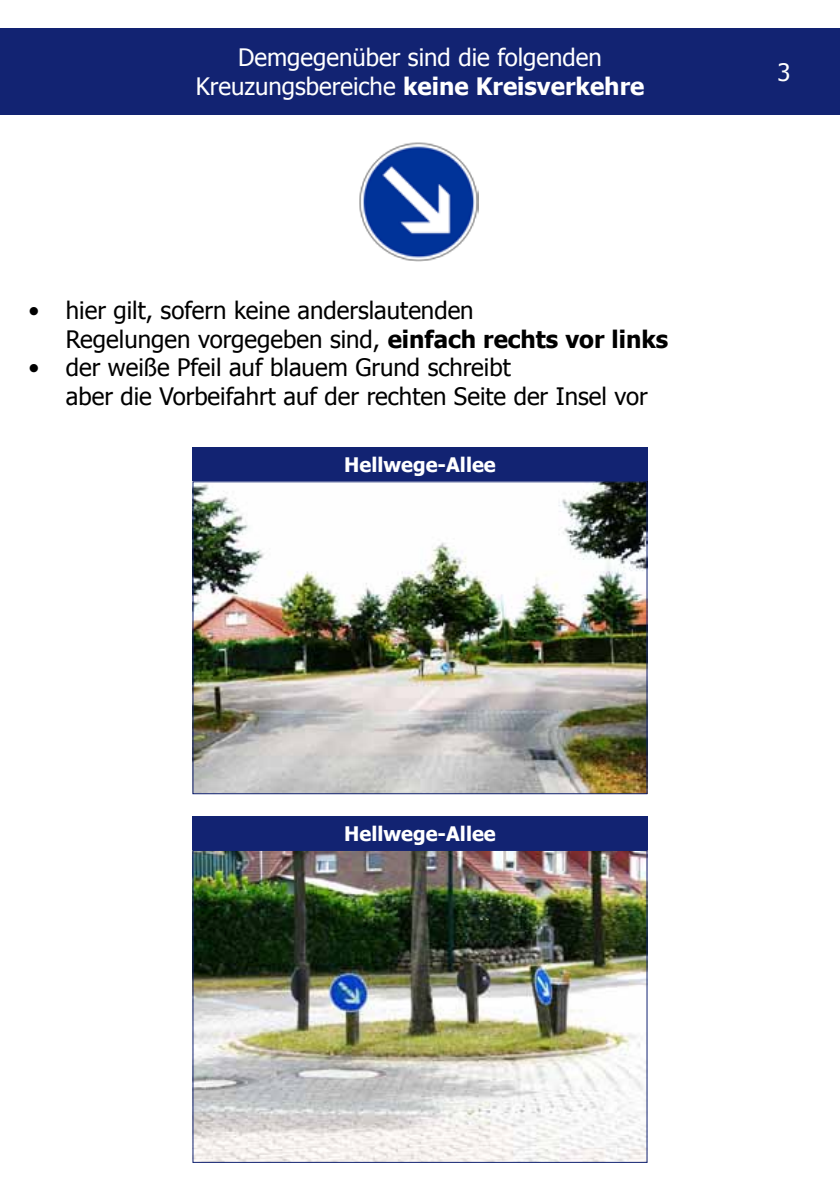
<style>
.page{position:relative;width:840px;height:1191px;background:#fff}
.page>*{position:absolute;margin:0;border:0;box-sizing:border-box;transform-origin:0 0}
.t1{font:24px/28.8px "Tahoma";color:#000}
.t2{font:24px/28.8px "Tahoma";color:#fff;text-align:center}
.t3{font:700 20px "Tahoma";color:#fff}
.s1{font-weight:700}
</style>
<div class="page">
<div style="left:192px;top:816px;width:455px;height:35px;background:#122372"></div>
<div style="left:192px;top:447px;width:455px;height:35px;background:#122372"></div>
<img style="left:194px;top:483px;width:451px;height:309px">
<div style="left:192px;top:481px;width:455px;height:313px;border:1px solid #122372"></div>
<img style="left:194px;top:852px;width:451px;height:308px">
<div style="left:192px;top:850px;width:455px;height:312px;border:1px solid #122372"></div>
<img style="left:359px;top:142px;width:119px;height:120px">
<div style="left:0;top:28px;width:839px;height:87px;background:#122372"></div>
<p class="t2" style="left:196px;top:42px;width:450px">Demgegenüber sind die folgenden<br>Kreuzungsbereiche <span class="s1">keine Kreisverkehre</span></p>
<p class="t1" style="left:28px;top:294px;width:12px">•</p>
<p class="t1" style="left:28px;top:352px;width:12px">•</p>
<p class="t1" style="left:66px;top:294px;width:603px">hier gilt, sofern keine anderslautenden<br>Regelungen vorgegeben sind, <span class="s1">einfach rechts vor links </span>der weiße Pfeil auf blauem Grund schreibt<br>aber die Vorbeifahrt auf der rechten Seite der Insel vor</p>
<p class="t3" style="left:344px;top:451px;width:153px">Hellwege-Allee</p>
<p class="t2" style="left:777px;top:57px;width:15px">3</p>
<p class="t3" style="left:344px;top:820px;width:153px">Hellwege-Allee</p>
</div>
